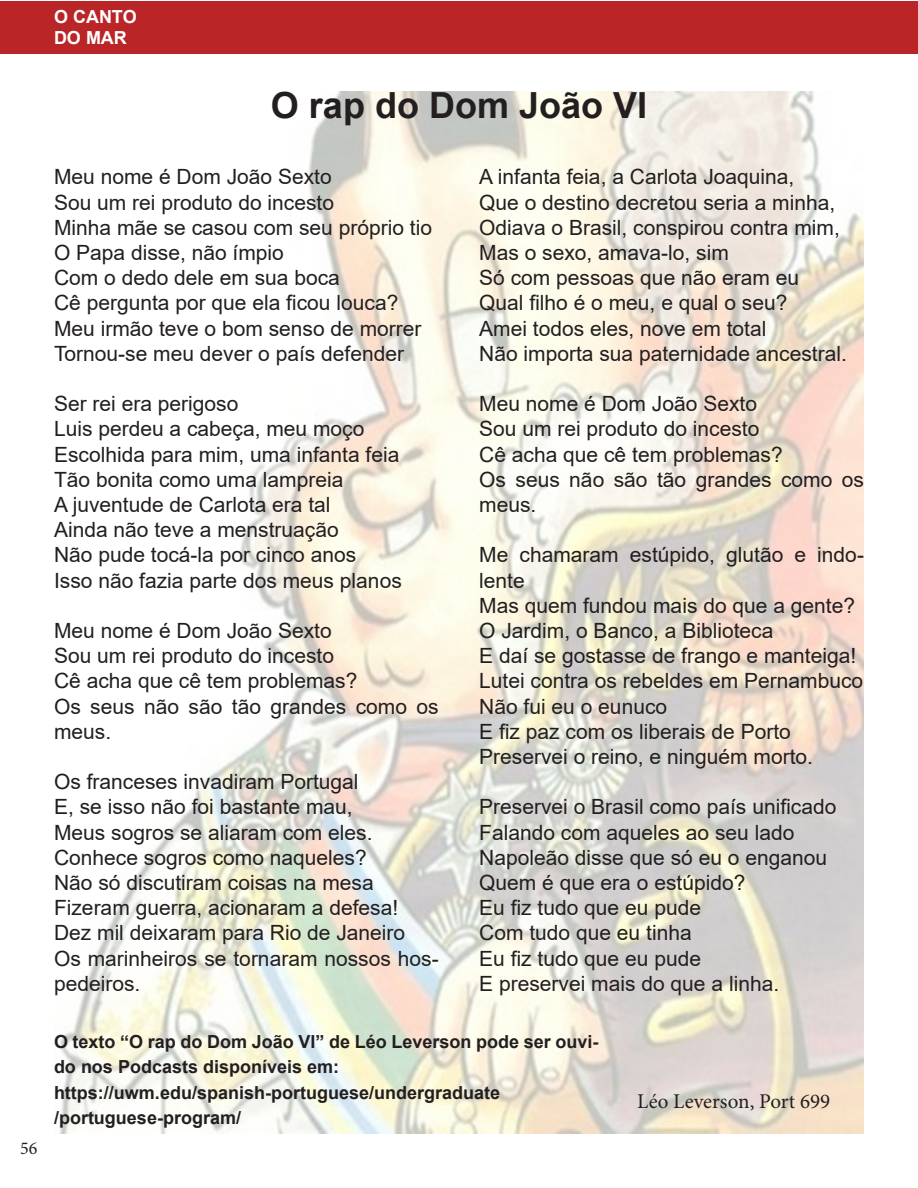
<style>
.page{position:relative;width:918px;height:1188px;background:#fff}
.page>*{position:absolute;margin:0;border:0;box-sizing:border-box;transform-origin:0 0}
.t1{font:700 36px "Arial";color:#231f20}
.t2{font:21px/25.2px "Arial";color:#231f20}
.t3{font:21px "Minion Pro";color:#231f20}
.t4{font:700 18px/25.2px "Arial";color:#231f20}
.t5{font:700 18px/21px "Arial";color:#fff}
.t6{font:18px "Minion Pro";color:#231f20}
</style>
<div class="page">
<img style="left:59px;top:92px;width:805px;height:1042px">
<div style="left:1px;top:1px;width:916px;height:52px;background:#ba2528"></div>
<div style="left:907px;top:1px;width:11px;height:52px;background:#ba2528"></div>
<p class="t5" style="left:54px;top:6px;width:84px">O CANTO<br>DO MAR</p>
<h1 class="t1" style="left:271px;top:80px;width:378px">O rap do Dom João VI</h1>
<p class="t6" style="left:20px;top:1136px;width:19px">56</p>
<p class="t2" style="left:54px;top:164px;width:380px">Meu nome é Dom João Sexto<br>Sou um rei produto do incesto<br>Minha mãe se casou com seu próprio tio<br>O Papa disse, não ímpio<br>Com o dedo dele em sua boca<br>Cê pergunta por que ela ficou louca?<br>Meu irmão teve o bom senso de morrer<br>Tornou-se meu dever o país defender</p>
<p class="t2" style="left:54px;top:391px;width:349px">Ser rei era perigoso<br>Luis perdeu a cabeça, meu moço<br>Escolhida para mim, uma infanta feia<br>Tão bonita como uma lampreia<br>A juventude de Carlota era tal<br>Ainda não teve a menstruação<br>Não pude tocá-la por cinco anos<br>Isso não fazia parte dos meus planos</p>
<p class="t2" style="left:54px;top:618px;width:386px">Meu nome é Dom João Sexto<br>Sou um rei produto do incesto<br>Cê acha que cê tem problemas?<br>Os seus não são tão grandes como os meus.</p>
<p class="t2" style="left:54px;top:769px;width:386px">Os franceses invadiram Portugal<br>E, se isso não foi bastante mau,<br>Meus sogros se aliaram com eles.<br>Conhece sogros como naqueles?<br>Não só discutiram coisas na mesa<br>Fizeram guerra, acionaram a defesa!<br>Dez mil deixaram para Rio de Janeiro<br>Os marinheiros se tornaram nossos hos&shy;pedeiros.</p>
<p class="t2" style="left:479px;top:164px;width:369px">A infanta feia, a Carlota Joaquina,<br>Que o destino decretou seria a minha,<br>Odiava o Brasil, conspirou contra mim,<br>Mas o sexo, amava-lo, sim<br>Só com pessoas que não eram eu<br>Qual filho é o meu, e qual o seu?<br>Amei todos eles, nove em total<br>Não importa sua paternidade ancestral.</p>
<p class="t2" style="left:479px;top:391px;width:386px">Meu nome é Dom João Sexto<br>Sou um rei produto do incesto<br>Cê acha que cê tem problemas?<br>Os seus não são tão grandes como os meus.</p>
<p class="t2" style="left:479px;top:542px;width:386px">Me chamaram estúpido, glutão e indo&shy;lente<br>Mas quem fundou mais do que a gente?<br>O Jardim, o Banco, a Biblioteca<br>E daí se gostasse de frango e manteiga!<br>Lutei contra os rebeldes em Pernambuco<br>Não fui eu o eunuco<br>E fiz paz com os liberais de Porto<br>Preservei o reino, e ninguém morto.</p>
<p class="t2" style="left:479px;top:794px;width:359px">Preservei o Brasil como país unificado<br>Falando com aqueles ao seu lado<br>Napoleão disse que só eu o enganou<br>Quem é que era o estúpido?<br>Eu fiz tudo que eu pude<br>Com tudo que eu tinha<br>Eu fiz tudo que eu pude<br>E preservei mais do que a linha.</p>
<p class="t4" style="left:54px;top:1029px;width:546px">O texto “O rap do Dom João VI” de Léo Leverson pode ser ouvi&shy;do nos Podcasts disponíveis em: https://uwm.edu/spanish-portuguese/undergraduate /portuguese-program/</p>
<p class="t3" style="left:637px;top:1087px;width:195px">Léo Leverson, Port 699</p>
</div>
